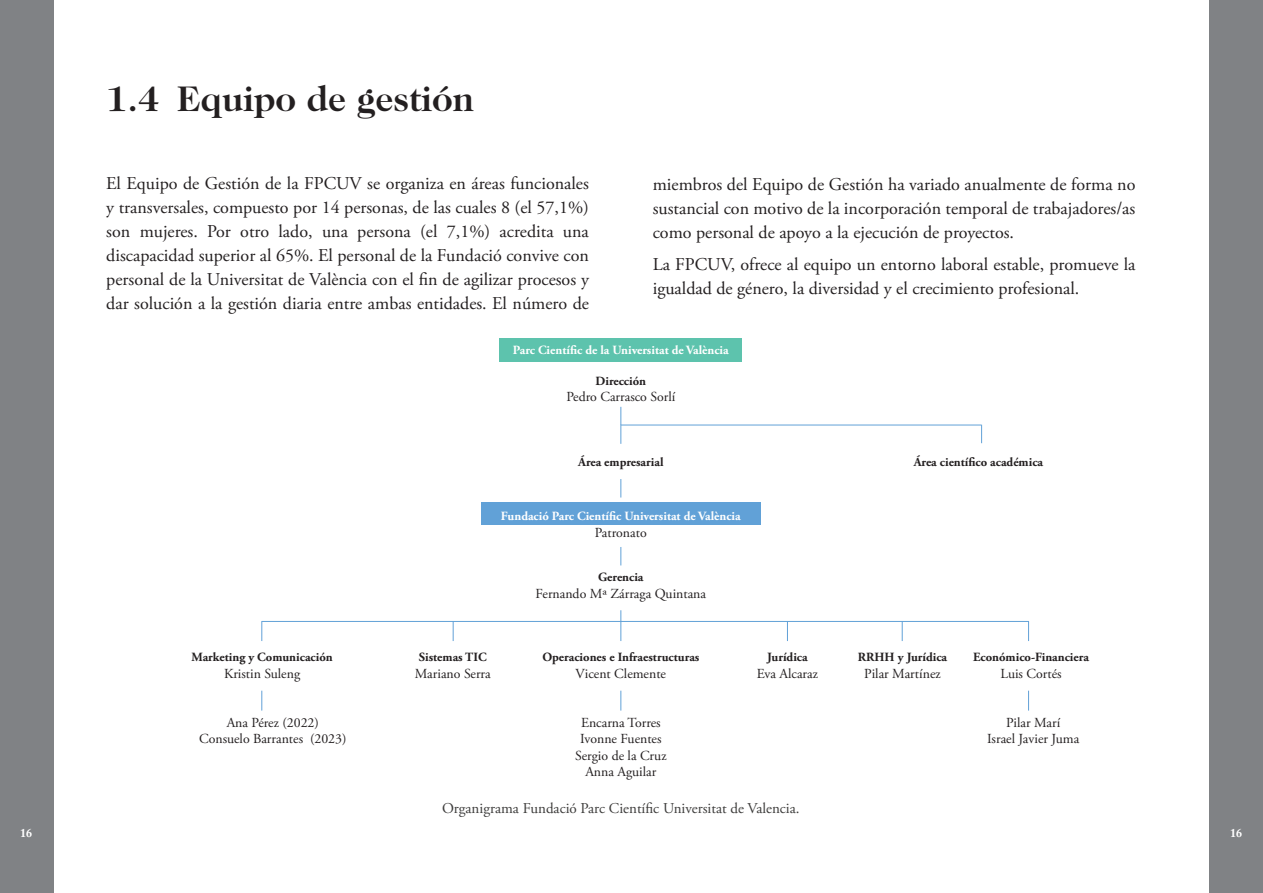
<style>
.page{position:relative;width:1263px;height:893px;background:#fff}
.page>*{position:absolute;margin:0;border:0;box-sizing:border-box;transform-origin:0 0}
.t1{font:700 36px "Caslon 224 Std";color:#231f20}
.t2{font:18px/24px "Adobe Garamond Pro";color:#231f20;text-align:justify}
.Pie_figura{font:15px "Adobe Garamond Pro";color:#3d3c3b}
.Organigrama_nombre{font:13.8px "Adobe Garamond Pro";color:#231f20}
.oraganigrama_cargo{font:700 12.6px "Adobe Garamond Pro";color:#231f20}
.oraganigrama_cargo-2{font:700 12.6px "Adobe Garamond Pro";color:#fff}
.t3{font:700 12px "Adobe Caslon Pro";color:#fff}
</style>
<div class="page">
<div style="left:1210px;top:0;width:53px;height:893px;background:#808285"></div>
<div style="left:0;top:0;width:53px;height:893px;background:#808285"></div>
<div style="left:500px;top:338px;width:242px;height:24px;background:#5dc3ad"></div>
<div style="left:481px;top:503px;width:279px;height:22px;background:#61a1d7"></div>
<svg style="left:620px;top:407px;width:1px;height:37px"></svg>
<svg style="left:981px;top:425px;width:1px;height:18px"></svg>
<svg style="left:620px;top:479px;width:1px;height:18px"></svg>
<svg style="left:620px;top:547px;width:1px;height:18px"></svg>
<hr style="left:620px;top:610px;width:1px;height:31px;background:#61a1d7">
<svg style="left:787px;top:622px;width:1px;height:19px"></svg>
<svg style="left:902px;top:622px;width:1px;height:19px"></svg>
<svg style="left:1028px;top:622px;width:1px;height:19px"></svg>
<svg style="left:1028px;top:691px;width:1px;height:20px"></svg>
<svg style="left:261px;top:621px;width:1px;height:20px"></svg>
<svg style="left:261px;top:691px;width:1px;height:20px"></svg>
<hr style="left:262px;top:621px;width:767px;height:1px;background:#61a1d7">
<hr style="left:620px;top:425px;width:361px;height:1px;background:#61a1d7">
<svg style="left:453px;top:622px;width:1px;height:19px"></svg>
<svg style="left:620px;top:691px;width:1px;height:20px"></svg>
<p class="t1" style="left:106px;top:78px;width:369px">1.4 Equipo de gestión</p>
<p class="t2" style="left:106px;top:172px;width:484px">El Equipo de Gestión de la FPCUV se organiza en áreas funcionales y transversales, compuesto por 14 personas, de las cuales 8 (el 57,1%) son mujeres. Por otro lado, una persona (el 7,1%) acredita una discapacidad superior al 65%. El personal de la Fundació convive con personal de la Universitat de València con el fin de agilizar procesos y dar solución a la gestión diaria entre ambas entidades. El número de</p>
<p class="oraganigrama_cargo-2" style="left:513px;top:343px;width:217px">Parc Científic de la Universitat de València</p>
<p class="oraganigrama_cargo" style="left:596px;top:373px;width:52px">Dirección</p>
<p class="Organigrama_nombre" style="left:566px;top:388px;width:110px">Pedro Carrasco Sorlí</p>
<p class="t2" style="left:653px;top:172px;width:484px">miembros del Equipo de Gestión ha variado anualmente de forma no sustancial con motivo de la incorporación temporal de trabajadores/as como personal de apoyo a la ejecución de proyectos.</p>
<p class="t2" style="left:653px;top:253px;width:484px">La FPCUV, ofrece al equipo un entorno laboral estable, promueve la igualdad de género, la diversidad y el crecimiento profesional.</p>
<p class="oraganigrama_cargo" style="left:191px;top:650px;width:143px">Marketing y Comunicación</p>
<p class="Organigrama_nombre" style="left:224px;top:665px;width:78px">Kristin Suleng</p>
<p class="Organigrama_nombre" style="left:227px;top:714px;width:94px">Ana Pérez (2022)</p>
<p class="Organigrama_nombre" style="left:199px;top:730px;width:149px">Consuelo Barrantes (2023)</p>
<p class="oraganigrama_cargo" style="left:578px;top:455px;width:87px">Área empresarial</p>
<p class="oraganigrama_cargo-2" style="left:501px;top:509px;width:241px">Fundació Parc Científic Universitat de València</p>
<p class="Organigrama_nombre" style="left:595px;top:524px;width:53px">Patronato</p>
<p class="oraganigrama_cargo" style="left:419px;top:650px;width:69px">Sistemas TIC</p>
<p class="Organigrama_nombre" style="left:415px;top:665px;width:77px">Mariano Serra</p>
<p class="oraganigrama_cargo" style="left:598px;top:570px;width:47px">Gerencia</p>
<p class="Organigrama_nombre" style="left:536px;top:585px;width:172px">Fernando Mª Zárraga Quintana</p>
<p class="oraganigrama_cargo" style="left:542px;top:650px;width:159px">Operaciones e Infraestructuras</p>
<p class="Organigrama_nombre" style="left:576px;top:665px;width:92px">Vicent Clemente</p>
<p class="Organigrama_nombre" style="left:581px;top:714px;width:81px">Encarna Torres</p>
<p class="Organigrama_nombre" style="left:580px;top:730px;width:83px">Ivonne Fuentes</p>
<p class="Organigrama_nombre" style="left:575px;top:747px;width:93px">Sergio de la Cruz</p>
<p class="Organigrama_nombre" style="left:585px;top:764px;width:73px">Anna Aguilar</p>
<p class="oraganigrama_cargo" style="left:767px;top:650px;width:42px">Jurídica</p>
<p class="Organigrama_nombre" style="left:757px;top:665px;width:63px">Eva Alcaraz</p>
<p class="Pie_figura" style="left:442px;top:799px;width:359px">Organigrama Fundació Parc Científic Universitat de Valencia.</p>
<p class="oraganigrama_cargo" style="left:914px;top:455px;width:131px">Área científico académica</p>
<p class="oraganigrama_cargo" style="left:858px;top:650px;width:91px">RRHH y Jurídica</p>
<p class="Organigrama_nombre" style="left:864px;top:665px;width:78px">Pilar Martínez</p>
<p class="oraganigrama_cargo" style="left:973px;top:650px;width:117px">Económico-Financiera</p>
<p class="Organigrama_nombre" style="left:1000px;top:665px;width:63px">Luis Cortés</p>
<p class="Organigrama_nombre" style="left:1006px;top:714px;width:56px">Pilar Marí</p>
<p class="Organigrama_nombre" style="left:987px;top:730px;width:94px">Israel Javier Juma</p>
<p class="t3" style="left:20px;top:826px;width:13px">16</p>
<p class="t3" style="left:1230px;top:826px;width:13px">16</p>
</div>
